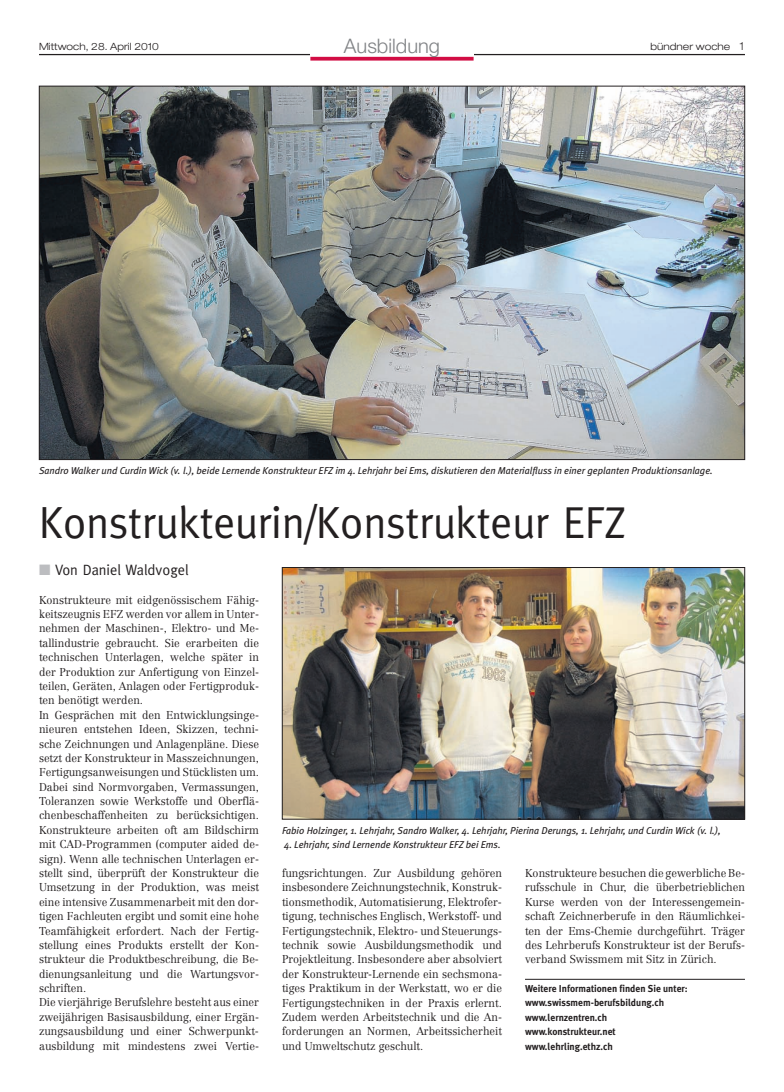
<style>
.page{position:relative;width:784px;height:1092px;background:#fff}
.page>*{position:absolute;margin:0;border:0;box-sizing:border-box;transform-origin:0 0}
.t1{font:45px "Meta";letter-spacing:-.005em;color:#231f20;scale:.96 1}
.t2{font:300 20px "Helvetica Neue";color:#808285}
.t3{font:15px "Meta";color:#231f20;scale:.96 1}
.t4{font:300 11.25px/14.4px "Centennial";color:#231f20;text-align:justify;scale:.96 1}
.t5{font:italic 10px "Meta Plus";color:#231f20}
.t6{font:700 10px/14.4px "Meta Plus";color:#231f20;scale:.96 1}
.t7{font:300 expanded 10px "Helvetica Neue";color:#231f20}
.s1{font-stretch:normal;font-size:11.25px}
.s2{color:#bcbdc0}
</style>
<div class="page">
<hr style="left:39px;top:54px;width:705px;height:1px;background:#231f20">
<div style="left:310px;top:39px;width:163px;height:26px;background:#fff"></div>
<svg style="left:310px;top:57px;width:163px;height:4px"></svg>
<hr style="left:524px;top:978px;width:220px;height:1px;background:#231f20">
<img style="left:41px;top:88px;width:701px;height:370px">
<img style="left:284px;top:569px;width:458px;height:248px">
<div style="left:282px;top:567px;width:462px;height:252px;border:1px solid #231f20"></div>
<p class="t7" style="left:39px;top:43px;width:121px">Mittwoch, 28. April 2010</p>
<h2 class="t2" style="left:344px;top:39px;width:97px">Ausbildung</h2>
<p class="t7" style="left:650px;top:43px;width:96px">bündner woche <span class="s1">1</span></p>
<p class="t5" style="left:39px;top:465px;width:675px">Sandro Walker und Curdin Wick (v. l.), beide Lernende Konstrukteur EFZ im 4. Lehrjahr bei Ems, diskutieren den Materialfluss in einer geplanten Produktionsanlage.</p>
<h1 class="t1" style="left:39px;top:496px;width:612px">Konstrukteurin/Konstrukteur EFZ</h1>
<h3 class="t3" style="left:39px;top:561px;width:157px"><span class="s2">■</span> Von Daniel Waldvogel</h3>
<p class="t4" style="left:39px;top:593px;width:230px;text-align:left">Konstrukteure mit eidgenössischem Fähig&shy;keitszeugnis EFZ werden vor allem in Unter&shy;nehmen der Maschinen-, Elektro- und Me&shy;tallindustrie gebraucht. Sie erarbeiten die technischen Unterlagen, welche später in der Produktion zur Anfertigung von Einzel&shy;teilen, Geräten, Anlagen oder Fertigproduk&shy;ten benötigt werden.<br>In Gesprächen mit den Entwicklungsinge&shy;nieuren entstehen Ideen, Skizzen, techni&shy;sche Zeichnungen und Anlagenpläne. Diese setzt der Konstrukteur in Masszeichnungen, Fertigungsanweisungen und Stücklisten um.<br>Dabei sind Normvorgaben, Vermassungen, Toleranzen sowie Werkstoffe und Oberflä&shy;chenbeschaffenheiten zu berücksichtigen.<br>Konstrukteure arbeiten oft am Bildschirm mit CAD-Programmen (computer aided de&shy;sign). Wenn alle technischen Unterlagen er&shy;stellt sind, überprüft der Konstrukteur die Umsetzung in der Produktion, was meist eine intensive Zusammenarbeit mit den dor&shy;tigen Fachleuten ergibt und somit eine hohe Teamfähigkeit erfordert. Nach der Fertig&shy;stellung eines Produkts erstellt der Kon&shy;strukteur die Produktbeschreibung, die Be&shy;dienungsanleitung und die Wartungsvor&shy;schriften.<br>Die vierjährige Berufslehre besteht aus einer zweijährigen Basisausbildung, einer Ergän&shy;zungsausbildung und einer Schwerpunkt&shy;ausbildung mit mindestens zwei Vertie-</p>
<p class="t5" style="left:282px;top:824px;width:440px">Fabio Holzinger, 1. Lehrjahr, Sandro Walker, 4. Lehrjahr, Pierina Derungs, 1. Lehrjahr, und Curdin Wick (v. l.),</p>
<p class="t5" style="left:284px;top:838px;width:218px">4. Lehrjahr, sind Lernende Konstrukteur EFZ bei Ems.</p>
<p class="t4" style="left:282px;top:866px;width:230px">fungsrichtungen. Zur Ausbildung gehören insbesondere Zeichnungstechnik, Konstruk&shy;tionsmethodik, Automatisierung, Elektrofer&shy;tigung, technisches Englisch, Werkstoff- und Fertigungstechnik, Elektro- und Steuerungs&shy;technik sowie Ausbildungsmethodik und Projektleitung. Insbesondere aber absolviert der Konstrukteur-Lernende ein sechsmona&shy;tiges Praktikum in der Werkstatt, wo er die Fertigungstechniken in der Praxis erlernt.<br>Zudem werden Arbeitstechnik und die An&shy;forderungen an Normen, Arbeitssicherheit und Umweltschutz geschult.</p>
<p class="t4" style="left:524px;top:866px;width:230px">Konstrukteure besuchen die gewerbliche Be&shy;rufsschule in Chur, die überbetrieblichen Kurse werden von der Interessengemein&shy;schaft Zeichnerberufe in den Räumlichkei&shy;ten der Ems-Chemie durchgeführt. Träger des Lehrberufs Konstrukteur ist der Berufs&shy;verband Swissmem mit Sitz in Zürich.</p>
<p class="t6" style="left:524px;top:981px;width:171px">Weitere Informationen finden Sie unter: www.swissmem-berufsbildung.ch www.lernzentren.ch www.konstrukteur.net www.lehrling.ethz.ch</p>
</div>
